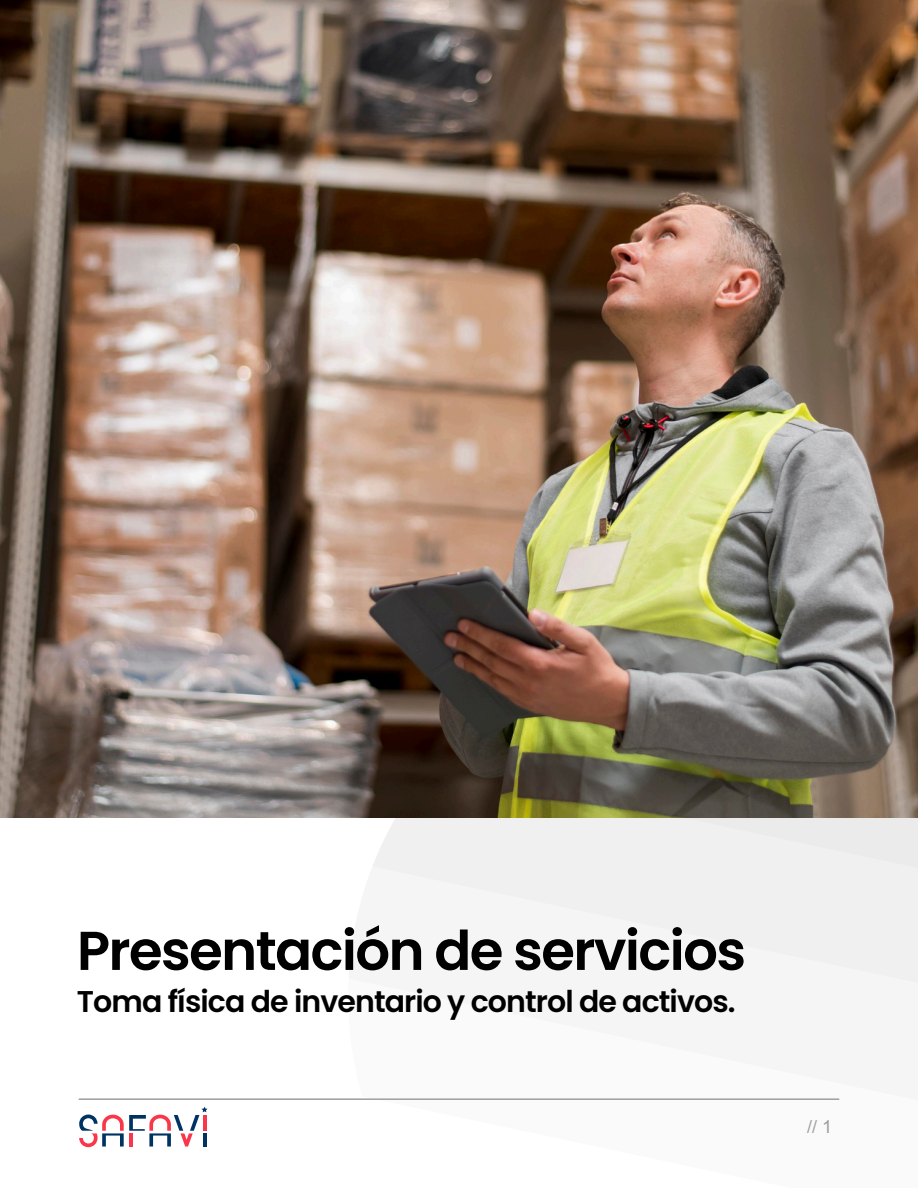
<style>
.page{position:relative;width:918px;height:1188px;background:#fff}
.page>*{position:absolute;margin:0;border:0;box-sizing:border-box;transform-origin:0 0}
.t1{font:600 54.6px "Poppins";letter-spacing:-.03em;color:#000}
.t2{font:600 30px "Poppins";letter-spacing:-.03em;color:#000}
.t3{font:18px "Arial";color:#9e9e9e}
</style>
<div class="page">
<div style="left:348px;top:817px;width:570px;height:283px;background:#f5f5f5"></div>
<hr style="left:79px;top:1098px;width:760px;height:2px;background:#9e9e9e">
<svg style="left:79px;top:1107px;width:128px;height:40px"></svg>
<img style="left:0;top:0;width:918px;height:817px">
<p class="t1" style="left:77px;top:913px;width:671px">Presentación de servicios</p>
<p class="t2" style="left:77px;top:980px;width:660px">Toma física de inventario y control de activos.</p>
<p class="t3" style="left:807px;top:1120px;width:27px">// 1</p>
</div>
